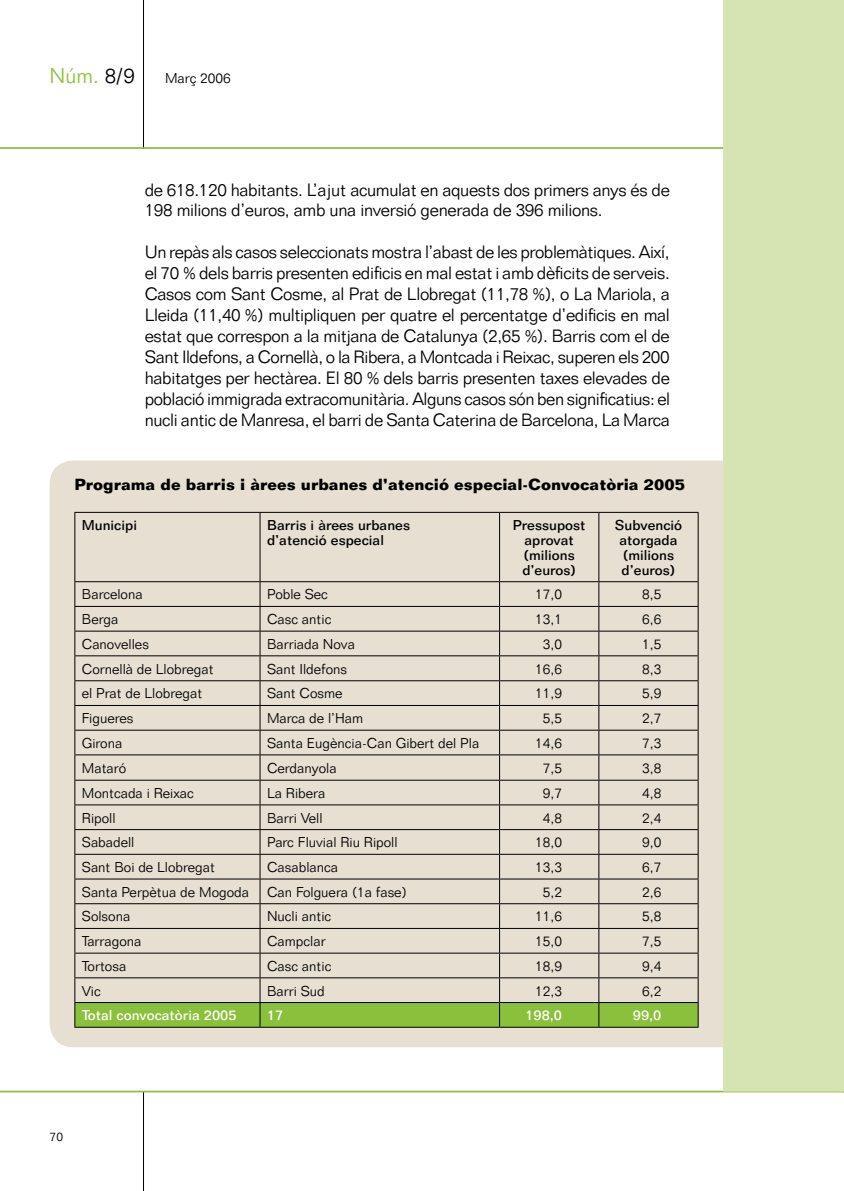
<style>
.page{position:relative;width:844px;height:1191px;background:#fff}
.page>*{position:absolute;margin:0;border:0;box-sizing:border-box;transform-origin:0 0}
._00_Cos_de_text{font:300 17.5px/21px "Folio BT";letter-spacing:-.02em;color:#000}
.titol_taula{font:700 15.75px "Folio BT";color:#000}
._04_taula{font:300 14px "Folio BT";color:#000}
._04_taula-2{font:500 14px/14.9px "Folio BT";color:#000}
._04_taula-3{font:500 14px "Folio BT";color:#fff}
.t1{font:300 12.25px "Folio BT";color:#000}
.s1{font-size:21px;color:#8bc03c}
.s2{font-size:21px}
.s3{font-style:italic;font-size:21px}
</style>
<div class="page">
<hr style="left:143px;top:0;width:1px;height:149px;background:#000">
<hr style="left:0;top:147px;width:843px;height:2px;background:#8bc03c">
<hr style="left:143px;top:1091px;width:1px;height:100px;background:#000">
<hr style="left:0;top:1090px;width:843px;height:2px;background:#8bc03c">
<svg style="left:843px;top:0;width:1px;height:1092px"></svg>
<div style="left:50px;top:460px;width:673px;height:587px;background:#e6dfd2"></div>
<hr style="left:74px;top:512px;width:186px;height:1px;background:#000">
<hr style="left:74px;top:513px;width:1px;height:68px;background:#000">
<hr style="left:260px;top:512px;width:239px;height:1px;background:#000">
<hr style="left:259px;top:513px;width:1px;height:68px;background:#000">
<hr style="left:499px;top:512px;width:99px;height:1px;background:#000">
<hr style="left:499px;top:513px;width:1px;height:68px;background:#000">
<hr style="left:598px;top:512px;width:100px;height:1px;background:#000">
<hr style="left:598px;top:513px;width:1px;height:68px;background:#000">
<hr style="left:697px;top:513px;width:1px;height:68px;background:#000">
<hr style="left:74px;top:581px;width:186px;height:1px;background:#000">
<hr style="left:260px;top:581px;width:239px;height:1px;background:#000">
<hr style="left:499px;top:581px;width:99px;height:1px;background:#000">
<hr style="left:598px;top:581px;width:100px;height:1px;background:#000">
<svg style="left:74px;top:582px;width:624px;height:444px;background:#d6d2c0"></svg>
<hr style="left:74px;top:1026px;width:186px;height:1px;background:#000">
<hr style="left:260px;top:1026px;width:239px;height:1px;background:#000">
<hr style="left:499px;top:1026px;width:99px;height:1px;background:#000">
<hr style="left:598px;top:1026px;width:100px;height:1px;background:#000">
<div style="left:723px;top:0;width:120px;height:1091px;background:#d6e4b3"></div>
<p class="_04_taula" style="left:50px;top:69px;width:183px"><span class="s1">Núm.</span> <span class="s2">8</span><span class="s3">/</span><span class="s2">9</span> Març 2006</p>
<p class="_00_Cos_de_text" style="left:145px;top:179px;width:526px;line-height:20.3px">de 618.120 habitants. L’ajut acumulat en aquests dos primers anys és de<br>198 milions d’euros, amb una inversió generada de 396 milions.</p>
<p class="_00_Cos_de_text" style="left:145px;top:241px;width:527px;text-align:justify">Un repàs als casos seleccionats mostra l’abast de les problemàtiques. Així, el 70 % dels barris presenten edificis en mal estat i amb dèficits de serveis.<br>Casos com Sant Cosme, al Prat de Llobregat (11,78 %), o La Mariola, a Lleida (11,40 %) multipliquen per quatre el percentatge d’edificis en mal estat que correspon a la mitjana de Catalunya (2,65 %). Barris com el de Sant Ildefons, a Cornellà, o la Ribera, a Montcada i Reixac, superen els 200 habitatges per hectàrea. El 80 % dels barris presenten taxes elevades de població immigrada extracomunitària. Alguns casos són ben significatius: el nucli antic de Manresa, el barri de Santa Caterina de Barcelona, La Marca</p>
<p class="titol_taula" style="left:74px;top:475px;width:612px">Programa de barris i àrees urbanes d’atenció especial-Convocatòria 2005</p>
<p class="_04_taula-2" style="left:82px;top:517px;width:57px">Municipi</p>
<p class="_04_taula-2" style="left:267px;top:517px;width:144px">Barris i àrees urbanes d’atenció especial</p>
<p class="_04_taula-2" style="left:513px;top:517px;width:74px;text-align:center">Pressupost aprovat (milions d’euros)</p>
<p class="_04_taula-2" style="left:614px;top:517px;width:69px;text-align:center">Subvenció atorgada</p>
<p class="_04_taula-2" style="left:621px;top:547px;width:55px">(milions d’euros)</p>
<p class="_04_taula" style="left:82px;top:586px;width:62px">Barcelona</p>
<p class="_04_taula" style="left:267px;top:586px;width:62px">Poble Sec</p>
<p class="_04_taula" style="left:535px;top:586px;width:28px">17,0</p>
<p class="_04_taula" style="left:642px;top:586px;width:21px">8,5</p>
<p class="_04_taula" style="left:82px;top:610px;width:38px">Berga</p>
<p class="_04_taula" style="left:267px;top:610px;width:66px">Casc antic</p>
<p class="_04_taula" style="left:535px;top:610px;width:28px">13,1</p>
<p class="_04_taula" style="left:642px;top:610px;width:21px">6,6</p>
<p class="_04_taula" style="left:82px;top:635px;width:69px">Canovelles</p>
<p class="_04_taula" style="left:267px;top:635px;width:89px">Barriada Nova</p>
<p class="_04_taula" style="left:543px;top:635px;width:21px">3,0</p>
<p class="_04_taula" style="left:642px;top:635px;width:21px">1,5</p>
<p class="_04_taula" style="left:82px;top:660px;width:133px">Cornellà de Llobregat</p>
<p class="_04_taula" style="left:267px;top:660px;width:82px">Sant Ildefons</p>
<p class="_04_taula" style="left:535px;top:660px;width:28px">16,6</p>
<p class="_04_taula" style="left:642px;top:660px;width:21px">8,3</p>
<p class="_04_taula" style="left:82px;top:685px;width:122px">el Prat de Llobregat</p>
<p class="_04_taula" style="left:267px;top:685px;width:77px">Sant Cosme</p>
<p class="_04_taula" style="left:535px;top:685px;width:28px">11,9</p>
<p class="_04_taula" style="left:642px;top:685px;width:21px">5,9</p>
<p class="_04_taula" style="left:82px;top:709px;width:53px">Figueres</p>
<p class="_04_taula" style="left:267px;top:709px;width:98px">Marca de l’Ham</p>
<p class="_04_taula" style="left:543px;top:709px;width:21px">5,5</p>
<p class="_04_taula" style="left:642px;top:709px;width:21px">2,7</p>
<p class="_04_taula" style="left:82px;top:734px;width:42px">Girona</p>
<p class="_04_taula" style="left:267px;top:734px;width:214px">Santa Eugència-Can Gibert del Pla</p>
<p class="_04_taula" style="left:535px;top:734px;width:28px">14,6</p>
<p class="_04_taula" style="left:642px;top:734px;width:21px">7,3</p>
<p class="_04_taula" style="left:82px;top:759px;width:46px">Mataró</p>
<p class="_04_taula" style="left:267px;top:759px;width:71px">Cerdanyola</p>
<p class="_04_taula" style="left:543px;top:759px;width:21px">7,5</p>
<p class="_04_taula" style="left:642px;top:759px;width:21px">3,8</p>
<p class="_04_taula" style="left:82px;top:784px;width:113px">Montcada i Reixac</p>
<p class="_04_taula" style="left:267px;top:784px;width:60px">La Ribera</p>
<p class="_04_taula" style="left:543px;top:784px;width:21px">9,7</p>
<p class="_04_taula" style="left:642px;top:784px;width:21px">4,8</p>
<p class="_04_taula" style="left:82px;top:809px;width:35px">Ripoll</p>
<p class="_04_taula" style="left:267px;top:809px;width:57px">Barri Vell</p>
<p class="_04_taula" style="left:543px;top:809px;width:21px">4,8</p>
<p class="_04_taula" style="left:642px;top:809px;width:21px">2,4</p>
<p class="_04_taula" style="left:82px;top:833px;width:54px">Sabadell</p>
<p class="_04_taula" style="left:267px;top:833px;width:132px">Parc Fluvial Riu Ripoll</p>
<p class="_04_taula" style="left:535px;top:833px;width:28px">18,0</p>
<p class="_04_taula" style="left:642px;top:833px;width:21px">9,0</p>
<p class="_04_taula" style="left:82px;top:858px;width:135px">Sant Boi de Llobregat</p>
<p class="_04_taula" style="left:267px;top:858px;width:72px">Casablanca</p>
<p class="_04_taula" style="left:535px;top:858px;width:28px">13,3</p>
<p class="_04_taula" style="left:642px;top:858px;width:21px">6,7</p>
<p class="_04_taula" style="left:82px;top:883px;width:169px">Santa Perpètua de Mogoda</p>
<p class="_04_taula" style="left:267px;top:883px;width:141px">Can Folguera (1a fase)</p>
<p class="_04_taula" style="left:543px;top:883px;width:21px">5,2</p>
<p class="_04_taula" style="left:642px;top:883px;width:21px">2,6</p>
<p class="_04_taula" style="left:82px;top:908px;width:50px">Solsona</p>
<p class="_04_taula" style="left:267px;top:908px;width:66px">Nucli antic</p>
<p class="_04_taula" style="left:535px;top:908px;width:28px">11,6</p>
<p class="_04_taula" style="left:642px;top:908px;width:21px">5,8</p>
<p class="_04_taula" style="left:82px;top:932px;width:61px">Tarragona</p>
<p class="_04_taula" style="left:267px;top:932px;width:60px">Campclar</p>
<p class="_04_taula" style="left:535px;top:932px;width:28px">15,0</p>
<p class="_04_taula" style="left:642px;top:932px;width:21px">7,5</p>
<p class="_04_taula" style="left:82px;top:957px;width:46px">Tortosa</p>
<p class="_04_taula" style="left:267px;top:957px;width:66px">Casc antic</p>
<p class="_04_taula" style="left:535px;top:957px;width:28px">18,9</p>
<p class="_04_taula" style="left:642px;top:957px;width:21px">9,4</p>
<p class="_04_taula" style="left:82px;top:982px;width:20px">Vic</p>
<p class="_04_taula" style="left:267px;top:982px;width:59px">Barri Sud</p>
<p class="_04_taula" style="left:535px;top:982px;width:28px">12,3</p>
<p class="_04_taula" style="left:642px;top:982px;width:21px">6,2</p>
<p class="_04_taula-3" style="left:82px;top:1006px;width:156px">Total convocatòria 2005</p>
<p class="_04_taula-3" style="left:267px;top:1006px;width:18px">17</p>
<p class="_04_taula-3" style="left:525px;top:1006px;width:38px">198,0</p>
<p class="_04_taula-3" style="left:632px;top:1006px;width:30px">99,0</p>
<p class="t1" style="left:50px;top:1129px;width:15px">70</p>
</div>
